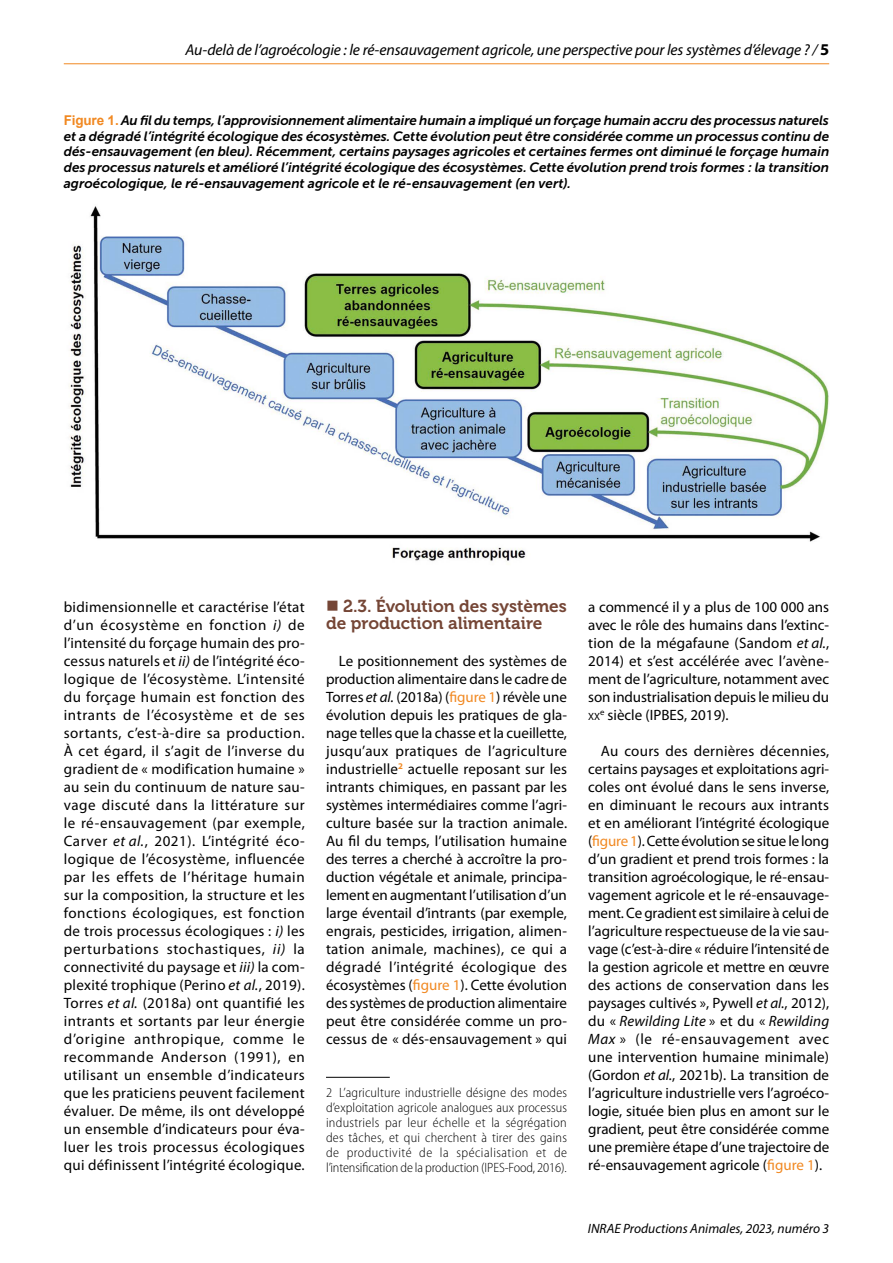
<style>
.page{position:relative;width:893px;height:1263px;background:#fff}
.page>*{position:absolute;margin:0;border:0;box-sizing:border-box;transform-origin:0 0}
.t1{font:17.25px/18px "Museo 700";color:#754636}
.t2{font:italic 15.75px "Myriad Pro";letter-spacing:-.01em;color:#000}
.t3{font:15px/18px "Myriad Pro";color:#000;text-align:justify}
.t4{font:italic 13.5px/15.8px "Museo Sans 700";color:#000;text-align:justify}
.t5{font:300 semi-condensed 13.5px/15px "Myriad Pro";letter-spacing:-.005em;color:#000;text-align:justify}
.t6{font:italic 13.5px "Myriad Pro";color:#000}
.t7{font:10.5px "Myriad Pro";color:#000}
.s1{font-weight:700;font-style:normal;font-size:16.5px}
.s2{font-family:"Arial";font-weight:700;font-style:normal;color:#f18922}
.s3{font-style:italic}
.s4{color:#f18922}
</style>
<div class="page">
<hr style="left:64px;top:63px;width:765px;height:1px;background:#f18922">
<hr style="left:326px;top:1077px;width:64px;height:1px;background:#000">
<img style="left:69px;top:206px;width:760px;height:356px">
<p class="t2" style="left:186px;top:40px;width:645px">Au-delà de l’agroécologie : le -ré-ensauvagement agricole, une perspective pour les systèmes d’élevage ? / <span class="s1">5</span></p>
<p class="t4" style="left:64px;top:112px;width:767px"><span class="s2">Figure 1.</span> Au fil du temps, l’approvisionnement alimentaire humain a impliqué un forçage humain accru des processus naturels et a dégradé l’intégrité écologique des écosystèmes. Cette évolution peut être considérée comme un processus continu de dés-ensauvagement (en bleu). Récemment, certains paysages agricoles et certaines fermes ont diminué le forçage humain des processus naturels et amélioré l’intégrité écologique des écosystèmes. Cette évolution prend trois formes : la transition agroécologique, le ré-ensauvagement agricole et le ré-ensauvagement (en vert).</p>
<p class="t3" style="left:64px;top:598px;width:243px">bidimensionnelle et caractérise l’état d’un écosystème en fonction <span class="s3">i)</span> de l’intensité du forçage humain des pro&shy;cessus naturels et <span class="s3">ii)</span> de l’intégrité éco&shy;logique de l’écosystème. L’intensité du forçage humain est fonction des intrants de l’écosystème et de ses sortants, c’est-à-dire sa production.<br>À cet égard, il s’agit de l’inverse du gradient de « modification humaine » au sein du continuum de nature sau&shy;vage discuté dans la littérature sur le ré-ensauvagement (par exemple, Carver <span class="s3">et al.</span>, 2021). L’intégrité éco&shy;logique de l’écosystème, influencée par les effets de l’héritage humain sur la composition, la structure et les fonctions écologiques, est fonction de trois processus écologiques : <span class="s3">i)</span> les perturbations stochastiques, <span class="s3">ii)</span> la connectivité du paysage et <span class="s3">iii)</span> la com&shy;plexité trophique (Perino <span class="s3">et al.</span>, 2019).<br>Torres <span class="s3">et al.</span> (2018a) ont quantifié les intrants et sortants par leur énergie d’origine anthropique, comme le recommande Anderson (1991), en utilisant un ensemble d’indicateurs que les praticiens peuvent facilement évaluer. De même, ils ont développé un ensemble d’indicateurs pour éva&shy;luer les trois processus écologiques qui définissent l’intégrité écologique.</p>
<p class="t1" style="left:326px;top:597px;width:242px;text-indent:17px">2.3. Évolution des systèmes de production alimentaire</p>
<p class="t3" style="left:326px;top:652px;width:243px;text-indent:13px">Le positionnement des systèmes de production alimentaire dans le cadre de Torres <span class="s3">et al.</span> (2018a) (<span class="s4">figure 1</span>) révèle une évolution depuis les pratiques de gla&shy;nage telles que la chasse et la cueillette, jusqu’aux pratiques de l’agriculture industrielle<sup>2</sup> actuelle reposant sur les intrants chimiques, en passant par les systèmes intermédiaires comme l’agri&shy;culture basée sur la traction animale.<br>Au fil du temps, l’utilisation humaine des terres a cherché à accroître la pro&shy;duction végétale et animale, principa&shy;lement en augmentant l’utilisation d’un large éventail d’intrants (par exemple, engrais, pesticides, irrigation, alimen&shy;tation animale, machines), ce qui a dégradé l’intégrité écologique des écosystèmes (<span class="s4">figure 1</span>). Cette évolution des systèmes de production alimentaire peut être considérée comme un pro&shy;cessus de « dés-ensauvagement » qui</p>
<p class="t5" style="left:326px;top:1084px;width:243px">2 L’agriculture industrielle désigne des modes d’exploitation agricole analogues aux processus industriels par leur échelle et la ségrégation des tâches, et qui cherchent à tirer des gains de productivité de la spécialisation et de l’intensification de la production (IPES-Food, 2016).</p>
<p class="t3" style="left:588px;top:598px;width:242px">a commencé il y a plus de 100 000 ans avec le rôle des humains dans l’extinc&shy;tion de la mégafaune (Sandom <span class="s3">et al.</span>, 2014) et s’est accélérée avec l’avène&shy;ment de l’agriculture, notamment avec son industrialisation depuis le milieu du</p>
<p class="t7" style="left:588px;top:710px;width:13px">xx</p>
<p class="t3" style="left:600px;top:706px;width:130px"><sup>e</sup> siècle (IPBES, 2019).</p>
<p class="t3" style="left:588px;top:742px;width:243px;text-indent:13px">Au cours des dernières décennies, certains paysages et exploitations agri&shy;coles ont évolué dans le sens inverse, en diminuant le recours aux intrants et en améliorant l’intégrité écologique (<span class="s4">figure 1</span>). Cette évolution se situe le long d’un gradient et prend trois formes : la transition agroécologique, le ré-ensau&shy;vagement agricole et le ré-ensauvage&shy;ment. Ce gradient est similaire à celui de l’agriculture respectueuse de la vie sau&shy;vage (c’est-à-dire « réduire l’intensité de la gestion agricole et mettre en œuvre des actions de conservation dans les paysages cultivés », Pywell <span class="s3">et al.</span>, 2012), du « <span class="s3">Rewilding Lite</span> » et du « <span class="s3">Rewilding Max</span> » (le ré-ensauvagement avec une intervention humaine minimale) (Gordon <span class="s3">et al.</span>, 2021b). La transition de l’agriculture industrielle vers l’agroéco&shy;logie, située bien plus en amont sur le gradient, peut être considérée comme une première étape d’une trajectoire de ré-ensauvagement agricole (<span class="s4">figure 1</span>).</p>
<p class="t6" style="left:588px;top:1220px;width:243px">INRAE Productions Animales, 2023, numéro 3</p>
</div>
